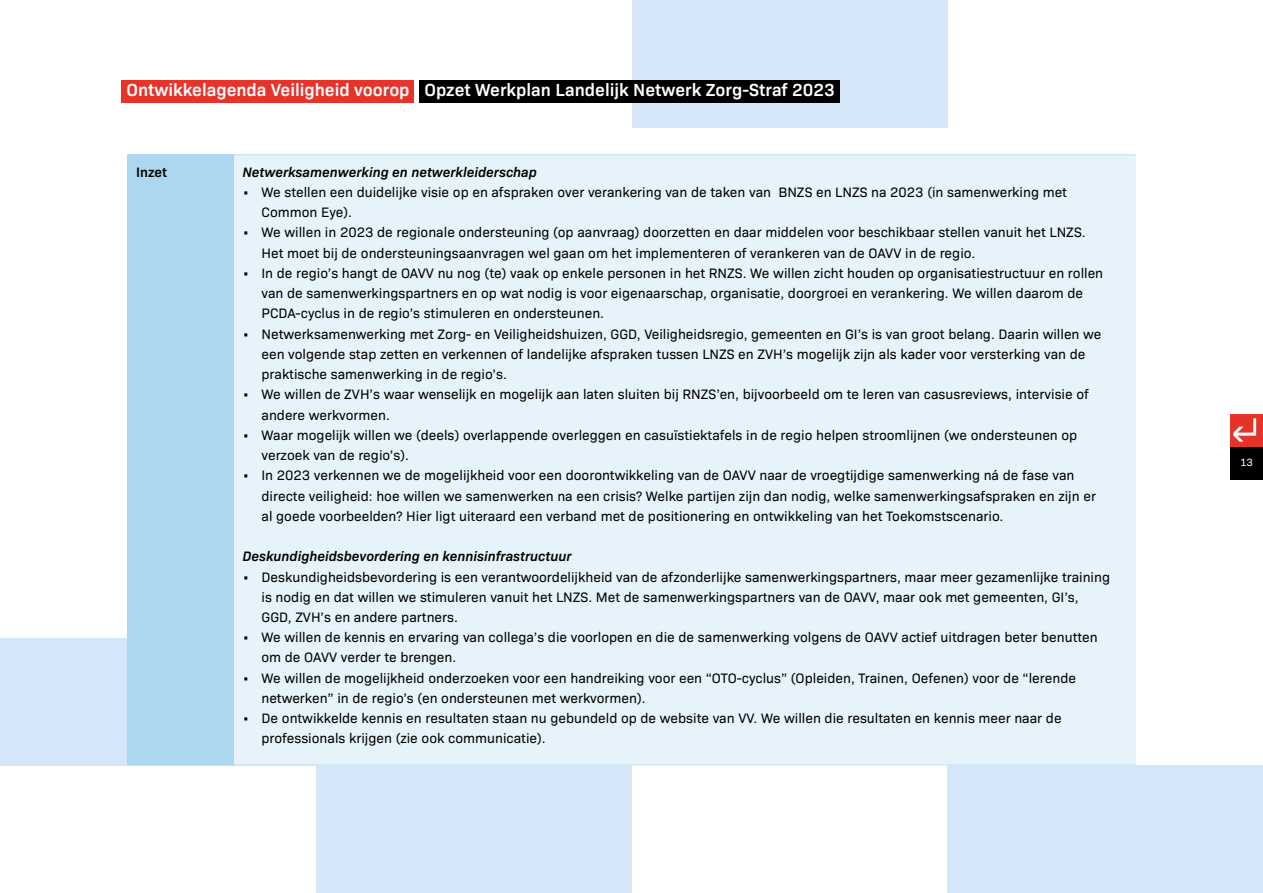
<style>
.page{position:relative;width:1263px;height:893px;background:#fff}
.page>*{position:absolute;margin:0;border:0;box-sizing:border-box;transform-origin:0 0}
.t1{font:600 17.7px "Bio Sans";color:#fff}
.t2{font:13.8px/20.2px "Bio Sans";color:#000}
.t3{font:italic 600 13.8px "Bio Sans";color:#000}
.t4{font:600 13.8px "Bio Sans";color:#000}
.t5{font:10.65px "Bio Sans";color:#fff}
</style>
<div class="page">
<div style="left:316px;top:765px;width:316px;height:128px;background:#d4e6f7"></div>
<div style="left:0;top:638px;width:316px;height:127px;background:#d4e6f7"></div>
<div style="left:947px;top:765px;width:316px;height:128px;background:#d4e6f7"></div>
<div style="left:632px;top:0;width:315px;height:128px;background:#d4e6f7"></div>
<div style="left:121px;top:80px;width:293px;height:22px;background:#e7332a"></div>
<div style="left:419px;top:80px;width:420px;height:22px;background:#000"></div>
<div style="left:128px;top:155px;width:106px;height:610px;background:#acd8ef"></div>
<div style="left:234px;top:155px;width:902px;height:610px;background:#e6f3fa"></div>
<hr style="left:234px;top:154px;width:902px;height:1px;background:#cee8f6">
<hr style="left:234px;top:764px;width:902px;height:1px;background:#cee8f6">
<hr style="left:128px;top:154px;width:106px;height:1px;background:#acd8ef">
<div style="left:1230px;top:414px;width:33px;height:33px;background:#e63329"></div>
<svg style="left:1233px;top:418px;width:23px;height:24px"></svg>
<div style="left:1230px;top:447px;width:33px;height:33px;background:#000"></div>
<p class="t1" style="left:126px;top:77px;width:710px">Ontwikkelagenda Veiligheid voorop Opzet Werkplan Landelijk Netwerk Zorg-Straf 2023</p>
<p class="t4" style="left:136px;top:161px;width:32px">Inzet</p>
<p class="t3" style="left:242px;top:161px;width:296px">Netwerksamenwerking en netwerkleiderschap</p>
<p class="t2" style="left:261px;top:181px;width:807px;text-indent:-19px">• We stellen een duidelijke visie op en afspraken over verankering van de taken van BNZS en LNZS na 2023 (in samenwerking met<br>Common Eye).</p>
<p class="t2" style="left:261px;top:221px;width:826px;text-indent:-19px">• We willen in 2023 de regionale ondersteuning (op aanvraag) doorzetten en daar middelen voor beschikbaar stellen vanuit het LNZS.<br>Het moet bij de ondersteuningsaanvragen wel gaan om het implementeren of verankeren van de OAVV in de regio.</p>
<p class="t2" style="left:261px;top:262px;width:843px;text-indent:-19px">• In de regio’s hangt de OAVV nu nog (te) vaak op enkele personen in het RNZS. We willen zicht houden op organisatiestructuur en rollen van de samenwerkingspartners en op wat nodig is voor eigenaarschap, organisatie, doorgroei en verankering. We willen daarom de<br>PCDA-cyclus in de regio’s stimuleren en ondersteunen.</p>
<p class="t2" style="left:261px;top:323px;width:841px;text-indent:-19px">• Netwerksamenwerking met Zorg- en Veiligheidshuizen, GGD, Veiligheidsregio, gemeenten en GI’s is van groot belang. Daarin willen we een volgende stap zetten en verkennen of landelijke afspraken tussen LNZS en ZVH’s mogelijk zijn als kader voor versterking van de praktische samenwerking in de regio’s.</p>
<p class="t2" style="left:261px;top:383px;width:829px;text-indent:-19px">• We willen de ZVH’s waar wenselijk en mogelijk aan laten sluiten bij RNZS’en, bijvoorbeeld om te leren van casusreviews, intervisie of andere werkvormen.</p>
<p class="t2" style="left:261px;top:424px;width:817px;text-indent:-19px">• Waar mogelijk willen we (deels) overlappende overleggen en casuïstiektafels in de regio helpen stroomlijnen (we ondersteunen op verzoek van de regio’s).</p>
<p class="t2" style="left:261px;top:464px;width:836px;text-indent:-19px">• In 2023 verkennen we de mogelijkheid voor een doorontwikkeling van de OAVV naar de vroegtijdige samenwerking ná de fase van directe veiligheid: hoe willen we samenwerken na een crisis? Welke partijen zijn dan nodig, welke samenwerkingsafspraken en zijn er al goede voorbeelden? Hier ligt uiteraard een verband met de positionering en ontwikkeling van het Toekomstscenario.</p>
<p class="t3" style="left:242px;top:546px;width:331px">Deskundigheidsbevordering en kennisinfrastructuur</p>
<p class="t2" style="left:261px;top:565px;width:850px;text-indent:-19px">• Deskundigheidsbevordering is een verantwoordelijkheid van de afzonderlijke samenwerkingspartners, maar meer gezamenlijke training is nodig en dat willen we stimuleren vanuit het LNZS. Met de samenwerkingspartners van de OAVV, maar ook met gemeenten, GI’s,<br>GGD, ZVH’s en andere partners.</p>
<p class="t2" style="left:261px;top:626px;width:837px;text-indent:-19px">• We willen de kennis en ervaring van collega’s die voorlopen en die de samenwerking volgens de OAVV actief uitdragen beter benutten om de OAVV verder te brengen.</p>
<p class="t2" style="left:261px;top:667px;width:816px;text-indent:-19px">• We willen de mogelijkheid onderzoeken voor een handreiking voor een “OTO-cyclus” (Opleiden, Trainen, Oefenen) voor de “lerende netwerken” in de regio’s (en ondersteunen met werkvormen).</p>
<p class="t2" style="left:261px;top:707px;width:801px;text-indent:-19px">• De ontwikkelde kennis en resultaten staan nu gebundeld op de website van VV. We willen die resultaten en kennis meer naar de professionals krijgen (zie ook communicatie).</p>
<p class="t5" style="left:1240px;top:455px;width:14px">13</p>
</div>
